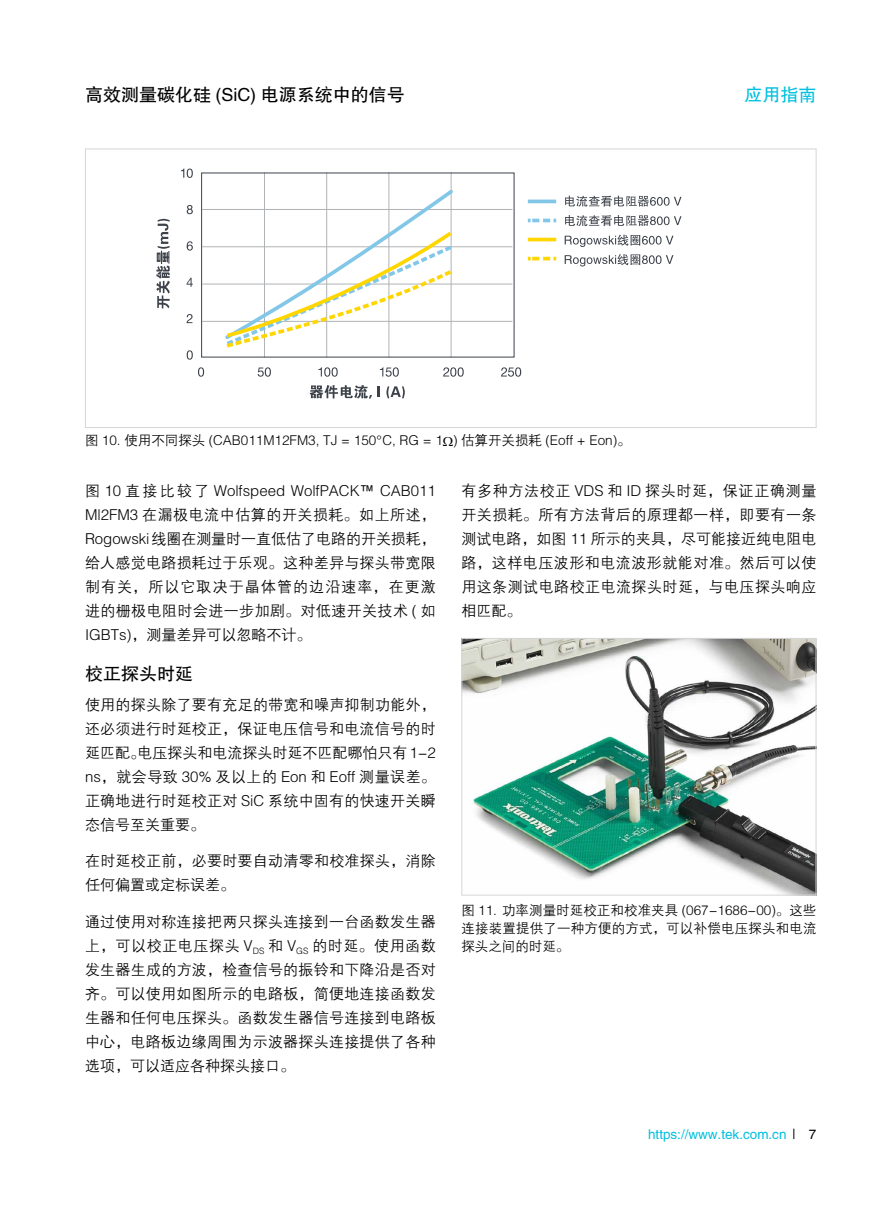
<style>
.page{position:relative;width:893px;height:1212px;background:#fff}
.page>*{position:absolute;margin:0;border:0;box-sizing:border-box;transform-origin:0 0}
.t1{font:18px "FZHTJW GB1 0";color:#000}
.t2{font:18px "FZHTJW GB1 0";color:#00bfdf}
.t3{font:15px/24px "FZZDXJW GB1 0";letter-spacing:.02em;color:#000;text-align:justify}
.t4{font:13.5px/18px "FZZDXJW GB1 0";color:#000;text-align:justify}
.t5{font:13.5px "FZHTJW GB1 0";color:#00bfdf}
.t6{font:13.5px "FZHTJW GB1 0";color:#000}
.s1{font-family:"Arial"}
</style>
<div class="page">
<hr style="left:264px;top:173px;width:1px;height:184px;background:#b0b3b5">
<hr style="left:326px;top:173px;width:1px;height:184px;background:#b0b3b5">
<hr style="left:389px;top:173px;width:1px;height:184px;background:#b0b3b5">
<hr style="left:451px;top:173px;width:1px;height:184px;background:#b0b3b5">
<hr style="left:203px;top:209px;width:309px;height:1px;background:#b0b3b5">
<hr style="left:203px;top:246px;width:309px;height:1px;background:#b0b3b5">
<hr style="left:203px;top:284px;width:309px;height:1px;background:#b0b3b5">
<hr style="left:203px;top:321px;width:309px;height:1px;background:#b0b3b5">
<svg style="left:181px;top:169px;width:12px;height:9px"></svg>
<svg style="left:187px;top:205px;width:6px;height:9px"></svg>
<svg style="left:187px;top:241px;width:6px;height:10px"></svg>
<svg style="left:187px;top:278px;width:6px;height:9px"></svg>
<svg style="left:186px;top:314px;width:7px;height:9px"></svg>
<svg style="left:187px;top:350px;width:6px;height:10px"></svg>
<svg style="left:156px;top:219px;width:14px;height:89px"></svg>
<svg style="left:310px;top:385px;width:62px;height:14px"></svg>
<svg style="left:378px;top:386px;width:2px;height:11px"></svg>
<svg style="left:386px;top:386px;width:19px;height:12px"></svg>
<svg style="left:198px;top:367px;width:6px;height:10px"></svg>
<svg style="left:258px;top:367px;width:13px;height:10px"></svg>
<svg style="left:318px;top:367px;width:20px;height:10px"></svg>
<svg style="left:380px;top:367px;width:19px;height:10px"></svg>
<svg style="left:443px;top:367px;width:21px;height:10px"></svg>
<svg style="left:501px;top:367px;width:20px;height:10px"></svg>
<hr style="left:528px;top:200px;width:28px;height:3px;background:#82c7e8">
<hr style="left:528px;top:238px;width:28px;height:3px;background:#ffd600">
<svg style="left:528px;top:219px;width:28px;height:3px"></svg>
<svg style="left:528px;top:257px;width:28px;height:3px"></svg>
<svg style="left:222px;top:186px;width:234px;height:164px"></svg>
<svg style="left:565px;top:196px;width:116px;height:11px"></svg>
<svg style="left:565px;top:215px;width:116px;height:11px"></svg>
<svg style="left:565px;top:235px;width:108px;height:12px"></svg>
<svg style="left:565px;top:254px;width:108px;height:12px"></svg>
<img style="left:463px;top:640px;width:351px;height:253px">
<div style="left:461px;top:638px;width:355px;height:257px;border:1px solid #d6d6d9"></div>
<p class="t1" style="left:85px;top:84px;width:321px">高效测量碳化硅 (SiC) 电源系统中的信号</p>
<p class="t2" style="left:744px;top:84px;width:73px">应用指南</p>
<p class="t4" style="left:85px;top:432px;width:547px">图 10. 使用不同探头 (CAB011M12FM3, TJ = 150°C, RG = 1 ) 估算开关损耗 (Eoff + Eon)。</p>
<p class="t3" style="left:85px;top:479px;width:352px">图 10 直接比较了 Wolfspeed WolfPACK<span class="s1">™</span> CAB011<br>Ml2FM3 在漏极电流中估算的开关损耗。如上所述，Rogowski线圈在测量时一直低估了电路的开关损耗，给人感觉电路损耗过于乐观。这种差异与探头带宽限制有关，所以它取决于晶体管的边沿速率，在更激进的栅极电阻时会进一步加剧。对低速开关技术 ( 如IGBTs)，测量差异可以忽略不计。</p>
<p class="t1" style="left:85px;top:663px;width:109px">校正探头时延</p>
<p class="t3" style="left:85px;top:693px;width:352px">使用的探头除了要有充足的带宽和噪声抑制功能外，还必须进行时延校正，保证电压信号和电流信号的时延匹配。电压探头和电流探头时延不匹配哪怕只有1-2 ns，就会导致 30% 及以上的 Eon 和 Eoff 测量误差。正确地进行时延校正对 SiC 系统中固有的快速开关瞬态信号至关重要。</p>
<p class="t3" style="left:85px;top:849px;width:352px">在时延校正前，必要时要自动清零和校准探头，消除任何偏置或定标误差。</p>
<p class="t3" style="left:85px;top:910px;width:352px">通过使用对称连接把两只探头连接到一台函数发生器上，可以校正电压探头 V<sub>DS</sub> 和 V<sub>GS</sub> 的时延。使用函数发生器生成的方波，检查信号的振铃和下降沿是否对齐。可以使用如图所示的电路板，简便地连接函数发生器和任何电压探头。函数发生器信号连接到电路板中心，电路板边缘周围为示波器探头连接提供了各种选项，可以适应各种探头接口。</p>
<p class="t3" style="left:461px;top:479px;width:357px">有多种方法校正 VDS 和 ID 探头时延，保证正确测量开关损耗。所有方法背后的原理都一样，即要有一条测试电路，如图 11 所示的夹具，尽可能接近纯电阻电路，这样电压波形和电流波形就能对准。然后可以使用这条测试电路校正电流探头时延，与电压探头响应相匹配。</p>
<p class="t4" style="left:461px;top:901px;width:357px">图 11. 功率测量时延校正和校准夹具 (067-1686-00)。这些连接装置提供了一种方便的方式，可以补偿电压探头和电流探头之间的时延。</p>
<p class="t5" style="left:648px;top:1126px;width:140px">https://www.tek.com.cn</p>
<p class="t6" style="left:809px;top:1126px;width:9px">7</p>
</div>
